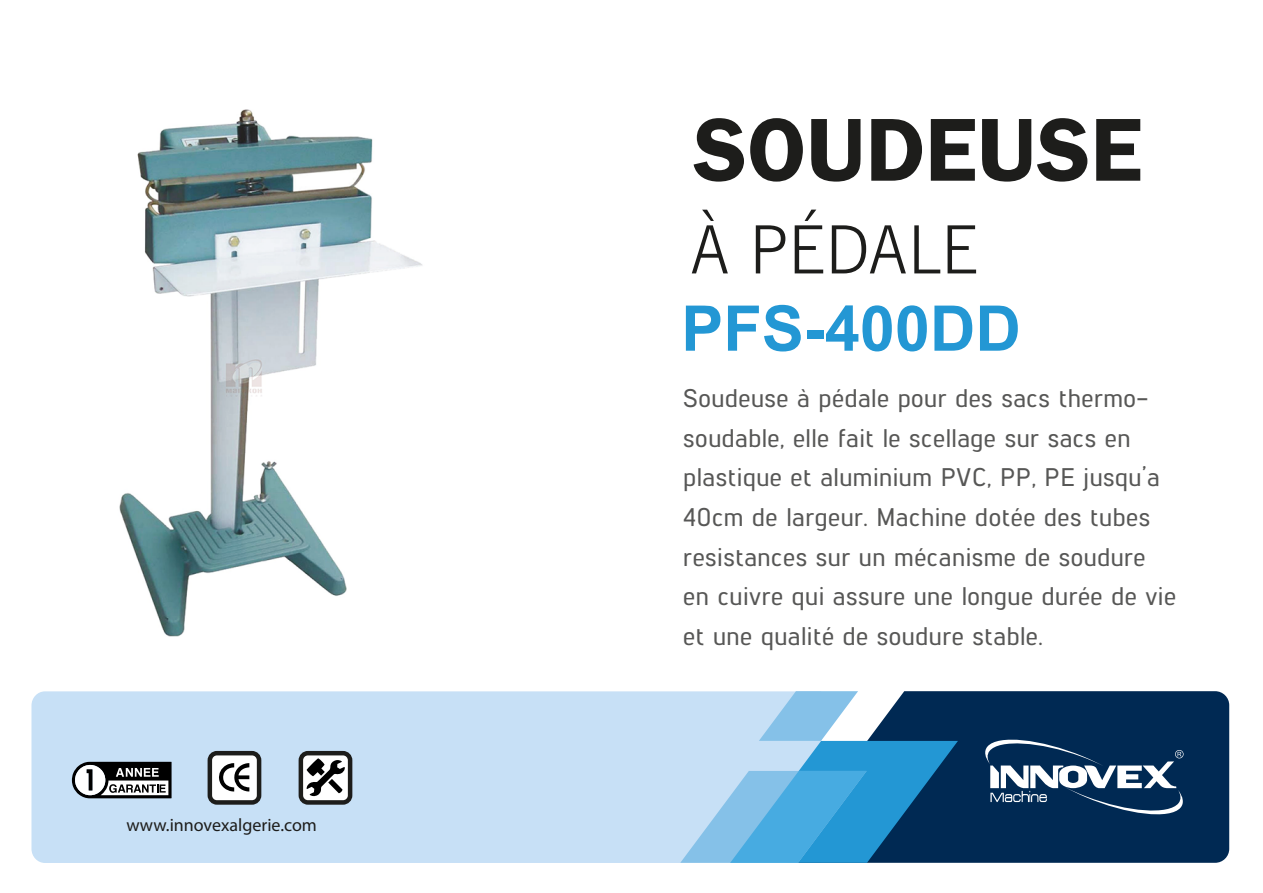
<style>
.page{position:relative;width:1263px;height:893px;background:#fff}
.page>*{position:absolute;margin:0;border:0;box-sizing:border-box;transform-origin:0 0}
.t1{font:600 89.85px "Franklin Gothic";color:#1d1d1b}
.t2{font:300 66.6px "News Gothic BT";color:#1d1d1b}
.t3{font:700 63px "Arial";color:#2397d4}
.t4{font:500 25.5px/39.6px "Lintel";letter-spacing:.02em;color:#575756}
.t5{font:18px "Myriad Pro";color:#1d1d1b}
</style>
<div class="page">
<div style="left:31px;top:691px;width:649px;height:172px;background:#c7e0f6"></div>
<div style="left:958px;top:691px;width:271px;height:172px;background:#002953"></div>
<svg style="left:983px;top:734px;width:201px;height:86px"></svg>
<svg style="left:680px;top:691px;width:278px;height:172px;background:#64a2ca"></svg>
<img style="left:119px;top:109px;width:303px;height:528px">
<svg style="left:72px;top:762px;width:100px;height:36px"></svg>
<svg style="left:208px;top:751px;width:53px;height:54px"></svg>
<svg style="left:299px;top:751px;width:53px;height:54px"></svg>
<p class="t5" style="left:126px;top:814px;width:192px">www.innovexalgerie.com</p>
<h1 class="t1" style="left:693px;top:97px;width:451px">SOUDEUSE</h1>
<h2 class="t2" style="left:690px;top:210px;width:289px">À PÉDALE</h2>
<h3 class="t3" style="left:681px;top:287px;width:341px">PFS-400DD</h3>
<p class="t4" style="left:683px;top:377px;width:494px">Soudeuse à pédale pour des sacs thermo&shy;soudable, elle fait le scellage sur sacs en plastique et aluminium PVC, PP, PE jusqu’a 40cm de largeur. Machine dotée des tubes resistances sur un mécanisme de soudure en cuivre qui assure une longue durée de vie et une qualité de soudure stable.</p>
</div>
